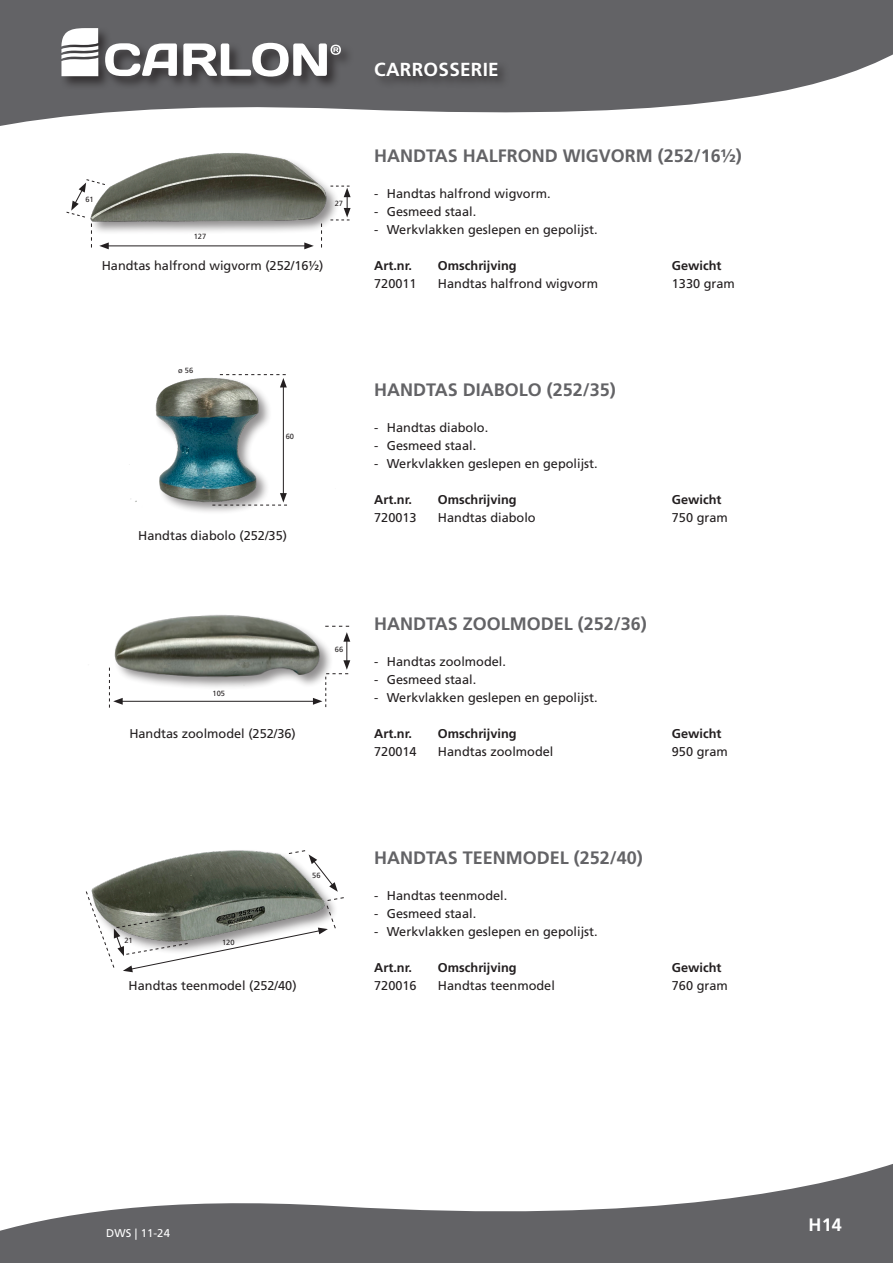
<style>
.page{position:relative;width:893px;height:1263px;background:#fff}
.page>*{position:absolute;margin:0;border:0;box-sizing:border-box;transform-origin:0 0}
.t1{font:700 18.9px "Frutiger LT Std";letter-spacing:.015em;color:#fff}
.t2{font:700 18px "Frutiger LT Std";color:#636366}
.t3{font:700 18px "Frutiger LT Std";color:#fff}
.omschrijving{font:12.75px "Frutiger LT Std";color:#231f20}
.art_omschr_plat{font:12.75px "Frutiger LT Std";color:#231f20}
.art_omschr_vet{font:700 12.75px "Frutiger LT Std";color:#231f20}
.t4{font:11.25px "Frutiger LT Std";letter-spacing:.01em;color:#fff}
.t5{font:7.5px "Frutiger LT Std";color:#231f20}
</style>
<div class="page">
<svg style="left:0;top:1164px;width:893px;height:99px;fill:#636366"></svg>
<svg style="left:0;top:0;width:893px;height:126px;fill:#636366"></svg>
<div style="left:374px;top:60px;width:137px;height:30px;background:#231f20;opacity:.75"></div>
<div style="left:60px;top:26px;width:294px;height:65px;background:#231f20;opacity:.75"></div>
<svg style="left:105px;top:43px;width:72px;height:33px"></svg>
<svg style="left:183px;top:43px;width:158px;height:34px"></svg>
<svg style="left:61px;top:28px;width:37px;height:48px"></svg>
<img style="left:108px;top:153px;width:231px;height:97px">
<div style="left:134px;top:376px;width:138px;height:139px;background:#231f20;opacity:.5"></div>
<img style="left:129px;top:374px;width:158px;height:131px">
<img style="left:108px;top:614px;width:232px;height:87px">
<svg style="left:321px;top:223px;width:1px;height:24px"></svg>
<hr style="left:106px;top:245px;width:201px;height:1px;background:#231f20">
<svg style="left:304px;top:242px;width:10px;height:7px"></svg>
<svg style="left:66px;top:179px;width:43px;height:70px"></svg>
<svg style="left:330px;top:186px;width:21px;height:35px"></svg>
<hr style="left:283px;top:385px;width:1px;height:110px;background:#231f20">
<svg style="left:220px;top:374px;width:67px;height:13px"></svg>
<svg style="left:212px;top:493px;width:75px;height:13px"></svg>
<hr style="left:120px;top:701px;width:195px;height:1px;background:#231f20">
<svg style="left:313px;top:626px;width:37px;height:81px"></svg>
<svg style="left:109px;top:668px;width:14px;height:40px"></svg>
<svg style="left:85px;top:850px;width:259px;height:122px"></svg>
<p class="t5" style="left:85px;top:195px;width:10px">61</p>
<p class="t5" style="left:194px;top:232px;width:14px">127</p>
<p class="omschrijving" style="left:102px;top:258px;width:223px">Handtas halfrond wigvorm (252/161/2)</p>
<p class="t5" style="left:335px;top:199px;width:10px">27</p>
<p class="t5" style="left:178px;top:366px;width:17px">ø 56</p>
<p class="t5" style="left:286px;top:432px;width:10px">60</p>
<p class="omschrijving" style="left:138px;top:528px;width:150px">Handtas diabolo (252/35)</p>
<p class="t5" style="left:213px;top:689px;width:14px">105</p>
<p class="omschrijving" style="left:129px;top:726px;width:168px">Handtas zoolmodel (252/36)</p>
<p class="t5" style="left:335px;top:644px;width:10px">66</p>
<p class="t1" style="left:374px;top:58px;width:126px">CARROSSERIE</p>
<p class="t2" style="left:374px;top:145px;width:369px">HANDTAS HALFROND WIGVORM (252/161/2)</p>
<p class="omschrijving" style="left:374px;top:186px;width:178px">- Handtas halfrond wigvorm.</p>
<p class="omschrijving" style="left:374px;top:204px;width:104px">- Gesmeed staal.</p>
<p class="omschrijving" style="left:374px;top:222px;width:225px">- Werkvlakken geslepen en gepolijst.</p>
<p class="art_omschr_vet" style="left:374px;top:258px;width:39px">Art.nr.</p>
<p class="art_omschr_vet" style="left:438px;top:258px;width:80px">Omschrijving</p>
<p class="art_omschr_vet" style="left:672px;top:258px;width:51px">Gewicht</p>
<p class="art_omschr_plat" style="left:374px;top:276px;width:44px">720011</p>
<p class="art_omschr_plat" style="left:438px;top:276px;width:162px">Handtas halfrond wigvorm</p>
<p class="art_omschr_plat" style="left:672px;top:276px;width:65px">1330 gram</p>
<p class="t2" style="left:374px;top:379px;width:243px">HANDTAS DIABOLO (252/35)</p>
<p class="omschrijving" style="left:374px;top:420px;width:116px">- Handtas diabolo.</p>
<p class="omschrijving" style="left:374px;top:438px;width:104px">- Gesmeed staal.</p>
<p class="omschrijving" style="left:374px;top:456px;width:225px">- Werkvlakken geslepen en gepolijst.</p>
<p class="art_omschr_vet" style="left:374px;top:492px;width:39px">Art.nr.</p>
<p class="art_omschr_vet" style="left:438px;top:492px;width:80px">Omschrijving</p>
<p class="art_omschr_vet" style="left:672px;top:492px;width:51px">Gewicht</p>
<p class="art_omschr_plat" style="left:374px;top:510px;width:44px">720013</p>
<p class="art_omschr_plat" style="left:438px;top:510px;width:99px">Handtas diabolo</p>
<p class="art_omschr_plat" style="left:672px;top:510px;width:57px">750 gram</p>
<p class="t2" style="left:374px;top:613px;width:274px">HANDTAS ZOOLMODEL (252/36)</p>
<p class="omschrijving" style="left:374px;top:654px;width:133px">- Handtas zoolmodel.</p>
<p class="omschrijving" style="left:374px;top:672px;width:104px">- Gesmeed staal.</p>
<p class="omschrijving" style="left:374px;top:690px;width:225px">- Werkvlakken geslepen en gepolijst.</p>
<p class="art_omschr_vet" style="left:374px;top:726px;width:39px">Art.nr.</p>
<p class="art_omschr_vet" style="left:438px;top:726px;width:80px">Omschrijving</p>
<p class="art_omschr_vet" style="left:672px;top:726px;width:51px">Gewicht</p>
<p class="art_omschr_plat" style="left:374px;top:744px;width:44px">720014</p>
<p class="art_omschr_plat" style="left:438px;top:744px;width:117px">Handtas zoolmodel</p>
<p class="art_omschr_plat" style="left:672px;top:744px;width:57px">950 gram</p>
<p class="t5" style="left:312px;top:871px;width:10px">56</p>
<p class="t5" style="left:124px;top:936px;width:10px">21</p>
<p class="t5" style="left:222px;top:938px;width:14px">120</p>
<p class="omschrijving" style="left:129px;top:978px;width:169px">Handtas teenmodel (252/40)</p>
<p class="t2" style="left:374px;top:847px;width:270px">HANDTAS TEENMODEL (252/40)</p>
<p class="omschrijving" style="left:374px;top:888px;width:135px">- Handtas teenmodel.</p>
<p class="omschrijving" style="left:374px;top:906px;width:104px">- Gesmeed staal.</p>
<p class="omschrijving" style="left:374px;top:924px;width:225px">- Werkvlakken geslepen en gepolijst.</p>
<p class="art_omschr_vet" style="left:374px;top:960px;width:39px">Art.nr.</p>
<p class="art_omschr_vet" style="left:438px;top:960px;width:80px">Omschrijving</p>
<p class="art_omschr_vet" style="left:672px;top:960px;width:51px">Gewicht</p>
<p class="art_omschr_plat" style="left:374px;top:978px;width:44px">720016</p>
<p class="art_omschr_plat" style="left:438px;top:978px;width:118px">Handtas teenmodel</p>
<p class="art_omschr_plat" style="left:672px;top:978px;width:57px">760 gram</p>
<p class="t4" style="left:106px;top:1226px;width:65px">DWS | 11-24</p>
<p class="t3" style="left:809px;top:1214px;width:35px">H14</p>
</div>
